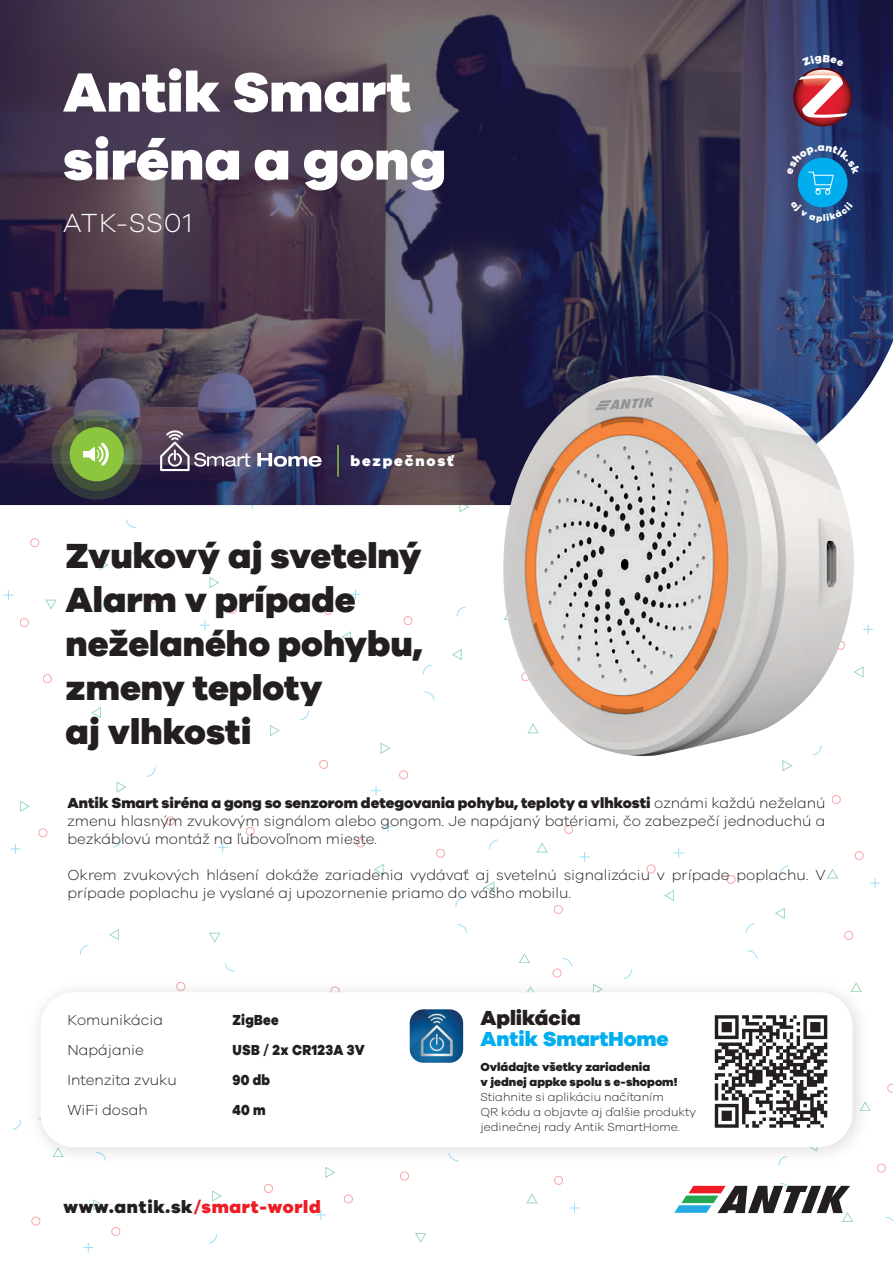
<style>
.page{position:relative;width:893px;height:1263px;background:#fff}
.page>*{position:absolute;margin:0;border:0;box-sizing:border-box;transform-origin:0 0}
.t1{font:800 57px/67.9px "Galano Grotesque";color:#fff}
.t2{font:800 36px/44px "Galano Grotesque";color:#231f20}
.t3{font:300 27px "Galano Grotesque";letter-spacing:.035em;color:#fff}
.t4{font:800 21px "Galano Grotesque";color:#00aeef}
.t5{font:800 21px "Galano Grotesque";color:#231f20}
.t6{font:800 18px "Galano Grotesque";letter-spacing:.04em;color:#231f20}
.t7{font:300 15px/18px "Galano Grotesque";color:#231f20}
.t8{font:800 15px/30px "Galano Grotesque";letter-spacing:.02em;color:#231f20;scale:.88 1}
.t9{font:800 15px "Galano Grotesque";letter-spacing:.12em;color:#fff}
.t10{font:300 12px/15px "Galano Grotesque";color:#231f20}
.t11{font:800 12px/15px "Galano Grotesque";color:#231f20}
.s1{font-weight:800}
.s2{color:#ee1d23}
</style>
<div class="page">
<svg style="left:126px;top:519px;width:10px;height:9px"></svg>
<div style="left:31px;top:538px;width:8px;height:9px;border:1px solid #ee1d23;border-radius:50%"></div>
<div style="left:20px;top:618px;width:9px;height:9px;border:1px solid #ee1d23;border-radius:50%"></div>
<svg style="left:46px;top:600px;width:10px;height:9px"></svg>
<svg style="left:3px;top:590px;width:10px;height:10px"></svg>
<svg style="left:95px;top:603px;width:9px;height:9px"></svg>
<svg style="left:129px;top:545px;width:9px;height:9px"></svg>
<div style="left:148px;top:595px;width:9px;height:8px;border:1px solid #ee1d23;border-radius:50%"></div>
<div style="left:228px;top:605px;width:9px;height:8px;border:1px solid #ee1d23;border-radius:50%"></div>
<svg style="left:99px;top:560px;width:9px;height:10px"></svg>
<svg style="left:210px;top:577px;width:9px;height:11px"></svg>
<svg style="left:200px;top:620px;width:10px;height:10px"></svg>
<div style="left:39px;top:829px;width:8px;height:8px;border:1px solid #ee1d23;border-radius:50%"></div>
<svg style="left:20px;top:801px;width:9px;height:10px"></svg>
<svg style="left:10px;top:844px;width:10px;height:10px"></svg>
<div style="left:43px;top:674px;width:9px;height:9px;border:1px solid #ee1d23;border-radius:50%"></div>
<svg style="left:92px;top:707px;width:9px;height:11px"></svg>
<svg style="left:113px;top:838px;width:8px;height:9px"></svg>
<svg style="left:147px;top:767px;width:8px;height:9px"></svg>
<div style="left:166px;top:817px;width:9px;height:8px;border:1px solid #ee1d23;border-radius:50%"></div>
<div style="left:246px;top:827px;width:8px;height:8px;border:1px solid #ee1d23;border-radius:50%"></div>
<svg style="left:117px;top:782px;width:9px;height:10px"></svg>
<svg style="left:228px;top:799px;width:9px;height:11px"></svg>
<svg style="left:218px;top:842px;width:10px;height:10px"></svg>
<svg style="left:80px;top:945px;width:8px;height:10px"></svg>
<svg style="left:110px;top:929px;width:9px;height:11px"></svg>
<svg style="left:562px;top:958px;width:10px;height:8px"></svg>
<svg style="left:457px;top:924px;width:10px;height:9px"></svg>
<div style="left:554px;top:905px;width:8px;height:9px;border:1px solid #ee1d23;border-radius:50%"></div>
<div style="left:564px;top:825px;width:9px;height:9px;border:1px solid #ee1d23;border-radius:50%"></div>
<svg style="left:519px;top:954px;width:11px;height:9px"></svg>
<svg style="left:537px;top:843px;width:10px;height:9px"></svg>
<svg style="left:580px;top:852px;width:10px;height:10px"></svg>
<svg style="left:489px;top:840px;width:9px;height:9px"></svg>
<svg style="left:456px;top:898px;width:8px;height:9px"></svg>
<div style="left:436px;top:849px;width:9px;height:8px;border:1px solid #ee1d23;border-radius:50%"></div>
<div style="left:356px;top:839px;width:9px;height:8px;border:1px solid #ee1d23;border-radius:50%"></div>
<svg style="left:485px;top:882px;width:9px;height:10px"></svg>
<svg style="left:374px;top:864px;width:9px;height:11px"></svg>
<svg style="left:383px;top:822px;width:10px;height:10px"></svg>
<svg style="left:425px;top:692px;width:9px;height:8px"></svg>
<svg style="left:457px;top:607px;width:8px;height:10px"></svg>
<svg style="left:423px;top:665px;width:8px;height:9px"></svg>
<div style="left:404px;top:616px;width:8px;height:9px;border:1px solid #ee1d23;border-radius:50%"></div>
<div style="left:324px;top:606px;width:8px;height:8px;border:1px solid #ee1d23;border-radius:50%"></div>
<svg style="left:452px;top:649px;width:9px;height:11px"></svg>
<svg style="left:342px;top:632px;width:9px;height:10px"></svg>
<svg style="left:351px;top:589px;width:10px;height:10px"></svg>
<svg style="left:300px;top:710px;width:9px;height:10px"></svg>
<div style="left:319px;top:760px;width:9px;height:9px;border:1px solid #ee1d23;border-radius:50%"></div>
<div style="left:399px;top:770px;width:9px;height:9px;border:1px solid #ee1d23;border-radius:50%"></div>
<svg style="left:270px;top:725px;width:9px;height:11px"></svg>
<svg style="left:381px;top:743px;width:9px;height:10px"></svg>
<svg style="left:460px;top:505px;width:9px;height:7px"></svg>
<svg style="left:371px;top:786px;width:10px;height:10px"></svg>
<svg style="left:885px;top:1217px;width:8px;height:4px"></svg>
<div style="left:877px;top:1164px;width:8px;height:8px;border:1px solid #ee1d23;border-radius:50%"></div>
<svg style="left:887px;top:1084px;width:6px;height:8px"></svg>
<svg style="left:748px;top:950px;width:9px;height:9px"></svg>
<div style="left:844px;top:931px;width:9px;height:9px;border:1px solid #ee1d23;border-radius:50%"></div>
<div style="left:855px;top:851px;width:8px;height:9px;border:1px solid #ee1d23;border-radius:50%"></div>
<svg style="left:827px;top:869px;width:11px;height:9px"></svg>
<svg style="left:870px;top:878px;width:10px;height:10px"></svg>
<svg style="left:780px;top:866px;width:8px;height:9px"></svg>
<svg style="left:746px;top:924px;width:8px;height:9px"></svg>
<div style="left:727px;top:875px;width:8px;height:9px;border:1px solid #ee1d23;border-radius:50%"></div>
<div style="left:647px;top:865px;width:8px;height:8px;border:1px solid #ee1d23;border-radius:50%"></div>
<svg style="left:775px;top:908px;width:9px;height:10px"></svg>
<svg style="left:665px;top:890px;width:9px;height:11px"></svg>
<svg style="left:674px;top:848px;width:10px;height:10px"></svg>
<svg style="left:854px;top:667px;width:9px;height:10px"></svg>
<svg style="left:863px;top:624px;width:10px;height:10px"></svg>
<div style="left:832px;top:795px;width:8px;height:9px;border:1px solid #ee1d23;border-radius:50%"></div>
<svg style="left:783px;top:760px;width:9px;height:11px"></svg>
<svg style="left:13px;top:1122px;width:7px;height:7px"></svg>
<div style="left:32px;top:1217px;width:8px;height:8px;border:1px solid #ee1d23;border-radius:50%"></div>
<div style="left:112px;top:1227px;width:8px;height:9px;border:1px solid #ee1d23;border-radius:50%"></div>
<svg style="left:93px;top:1200px;width:9px;height:10px"></svg>
<svg style="left:83px;top:1242px;width:10px;height:10px"></svg>
<svg style="left:209px;top:1234px;width:8px;height:9px"></svg>
<div style="left:264px;top:1184px;width:9px;height:9px;border:1px solid #ee1d23;border-radius:50%"></div>
<div style="left:344px;top:1195px;width:9px;height:8px;border:1px solid #ee1d23;border-radius:50%"></div>
<svg style="left:212px;top:1191px;width:9px;height:10px"></svg>
<svg style="left:326px;top:1172px;width:9px;height:5px"></svg>
<svg style="left:316px;top:1210px;width:10px;height:10px"></svg>
<svg style="left:225px;top:963px;width:10px;height:8px"></svg>
<svg style="left:209px;top:933px;width:11px;height:9px"></svg>
<div style="left:554px;top:1176px;width:9px;height:8px;border:1px solid #ee1d23;border-radius:50%"></div>
<svg style="left:527px;top:1194px;width:10px;height:9px"></svg>
<svg style="left:570px;top:1203px;width:10px;height:10px"></svg>
<div style="left:400px;top:1172px;width:9px;height:8px;border:1px solid #ee1d23;border-radius:50%"></div>
<div style="left:553px;top:969px;width:8px;height:8px;border:1px solid #ee1d23;border-radius:50%"></div>
<svg style="left:415px;top:1233px;width:11px;height:9px"></svg>
<svg style="left:0;top:0;width:893px;height:505px;background:#443c56"></svg>
<svg style="left:257px;top:453px;width:65px;height:14px"></svg>
<svg style="left:160px;top:424px;width:90px;height:52px;background:#5a506b"></svg>
<svg style="left:674px;top:1183px;width:179px;height:38px"></svg>
<div style="left:798px;top:158px;width:49px;height:49px;background:#00aeef;border-radius:50%"></div>
<hr style="left:337px;top:445px;width:2px;height:32px;background:#8bc63e">
<img style="left:20px;top:971px;width:851px;height:201px">
<div style="left:40px;top:992px;width:812px;height:155px;background:#fff;border-radius:34px"></div>
<img style="left:410px;top:1009px;width:53px;height:54px">
<svg style="left:714px;top:1015px;width:113px;height:113px"></svg>
<svg style="left:52px;top:409px;width:90px;height:91px;background:#474a4c"></svg>
<svg style="left:60px;top:418px;width:73px;height:73px;background:#4e5c42"></svg>
<div style="left:70px;top:427px;width:54px;height:54px;background:#8bc63e;border-radius:50%"></div>
<svg style="left:793px;top:68px;width:59px;height:58px"></svg>
<img style="left:503px;top:375px;width:351px;height:382px">
<svg style="left:595px;top:398px;width:59px;height:12px"></svg>
<svg style="left:83px;top:443px;width:26px;height:23px"></svg>
<svg style="left:787px;top:145px;width:73px;height:50px"></svg>
<svg style="left:790px;top:201px;width:63px;height:22px"></svg>
<svg style="left:799px;top:54px;width:48px;height:64px"></svg>
<h1 class="t1" style="left:63px;top:56px;width:385px">Antik Smart siréna a gong</h1>
<h3 class="t3" style="left:63px;top:206px;width:131px">ATK-SS01</h3>
<p class="t9" style="left:351px;top:451px;width:104px">bezpečnosť</p>
<h2 class="t2" style="left:66px;top:533px;width:359px">Zvukový aj svetelný<br>Alarm v prípade neželaného pohybu, zmeny teploty<br>aj vlhkosti</h2>
<p class="t7" style="left:67px;top:794px;width:760px;text-align:justify"><span class="s1">Antik Smart siréna a gong so senzorom detegovania pohybu, teploty a vlhkosti</span> oznámi každú neželanú zmenu hlasným zvukovým signálom alebo gongom. Je napájaný batériami, čo zabezpečí jednoduchú a bezkáblovú montáž na ľubovoľnom mieste.</p>
<p class="t7" style="left:67px;top:866px;width:760px">Okrem zvukových hlásení dokáže zariadenia vydávať aj svetelnú signalizáciu v prípade poplachu. V prípade poplachu je vyslané aj upozornenie priamo do vášho mobilu.</p>
<p class="t7" style="left:67px;top:1005px;width:111px;line-height:30px">Komunikácia<br>Napájanie<br>Intenzita zvuku<br>WiFi dosah</p>
<p class="t8" style="left:233px;top:1005px;width:152px">ZigBee<br>USB / 2x CR123A 3V<br>90 db<br>40 m</p>
<p class="t6" style="left:64px;top:1195px;width:259px">www.antik.sk<span class="s2">/smart-world</span></p>
<h3 class="t5" style="left:480px;top:1005px;width:102px">Aplikácia</h3>
<h3 class="t4" style="left:480px;top:1026px;width:190px">Antik SmartHome</h3>
<p class="t11" style="left:480px;top:1059px;width:199px">Ovládajte všetky zariadenia<br>v jednej appke spolu s e-shopom!</p>
<p class="t10" style="left:480px;top:1089px;width:217px">Stiahnite si aplikáciu načítaním<br>QR kódu a objavte aj ďalšie produkty jedinečnej rady Antik SmartHome.</p>
</div>
